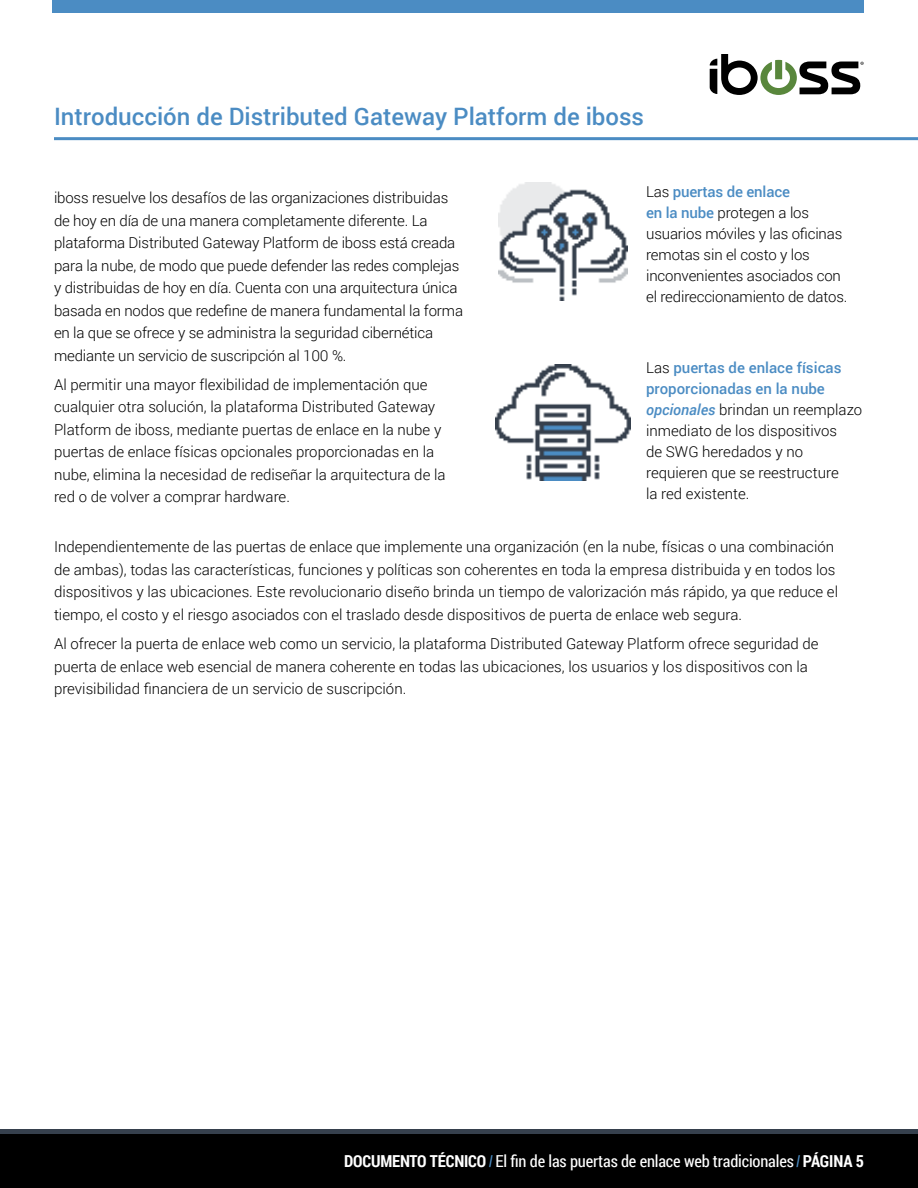
<style>
.page{position:relative;width:918px;height:1188px;background:#fff}
.page>*{position:absolute;margin:0;border:0;box-sizing:border-box;transform-origin:0 0}
.t1{font:500 24px "Roboto";color:#4b8cc3}
.t2{font:16.5px "Roboto Condensed";letter-spacing:-.01em;color:#fff}
.t3{font:300 15px/22.5px "Roboto";color:#000}
.s1{font-weight:500;color:#4b8cc3}
.s2{font-weight:500;font-style:italic;color:#4b8cc3}
.s3{font-weight:700}
.s4{font-family:"DIN Condensed";font-weight:700;color:#4b8cc3}
</style>
<div class="page">
<div style="left:0;top:1134px;width:918px;height:54px;background:#000"></div>
<svg style="left:710px;top:54px;width:154px;height:41px"></svg>
<div style="left:53px;top:0;width:811px;height:14px;background:#4b8cc3"></div>
<hr style="left:54px;top:137px;width:864px;height:3px;background:#4b8cc3">
<img style="left:499px;top:182px;width:129px;height:119px">
<img style="left:496px;top:364px;width:135px;height:116px">
<h1 class="t1" style="left:54px;top:99px;width:592px">Introducción de Distributed Gateway Platform de iboss</h1>
<p class="t3" style="left:646px;top:181px;width:203px;line-height:21px">Las <span class="s1">puertas de enlace<br>en la nube</span> protegen a los usuarios móviles y las oficinas remotas sin el costo y los inconvenientes asociados con el redireccionamiento de datos.</p>
<p class="t3" style="left:54px;top:186px;width:411px">iboss resuelve los desafíos de las organizaciones distribuidas de hoy en día de una manera completamente diferente. La plataforma Distributed Gateway Platform de iboss está creada para la nube, de modo que puede defender las redes complejas y distribuidas de hoy en día. Cuenta con una arquitectura única basada en nodos que redefine de manera fundamental la forma en la que se ofrece y se administra la seguridad cibernética mediante un servicio de suscripción al 100 %.</p>
<p class="t3" style="left:54px;top:373px;width:393px">Al permitir una mayor flexibilidad de implementación que cualquier otra solución, la plataforma Distributed Gateway Platform de iboss, mediante puertas de enlace en la nube y puertas de enlace físicas opcionales proporcionadas en la nube, elimina la necesidad de rediseñar la arquitectura de la red o de volver a comprar hardware.</p>
<p class="t3" style="left:54px;top:535px;width:786px">Independientemente de las puertas de enlace que implemente una organización (en la nube, físicas o una combinación de ambas), todas las características, funciones y políticas son coherentes en toda la empresa distribuida y en todos los dispositivos y las ubicaciones. Este revolucionario diseño brinda un tiempo de valorización más rápido, ya que reduce el tiempo, el costo y el riesgo asociados con el traslado desde dispositivos de puerta de enlace web segura.</p>
<p class="t3" style="left:54px;top:632px;width:766px">Al ofrecer la puerta de enlace web como un servicio, la plataforma Distributed Gateway Platform ofrece seguridad de puerta de enlace web esencial de manera coherente en todas las ubicaciones, los usuarios y los dispositivos con la previsibilidad financiera de un servicio de suscripción.</p>
<p class="t3" style="left:646px;top:357px;width:218px;line-height:21px">Las <span class="s1">puertas de enlace físicas proporcionadas en la nube </span><span class="s2">opcionales</span> brindan un reemplazo inmediato de los dispositivos<br>de SWG heredados y no requieren que se reestructure<br>la red existente.</p>
<p class="t2" style="left:344px;top:1150px;width:521px"><span class="s3">DOCUMENTO TÉCNICO</span> <span class="s4">/</span> El fin de las puertas de enlace web tradicionales <span class="s4">/</span> <span class="s3">PÁGINA 5</span></p>
</div>
